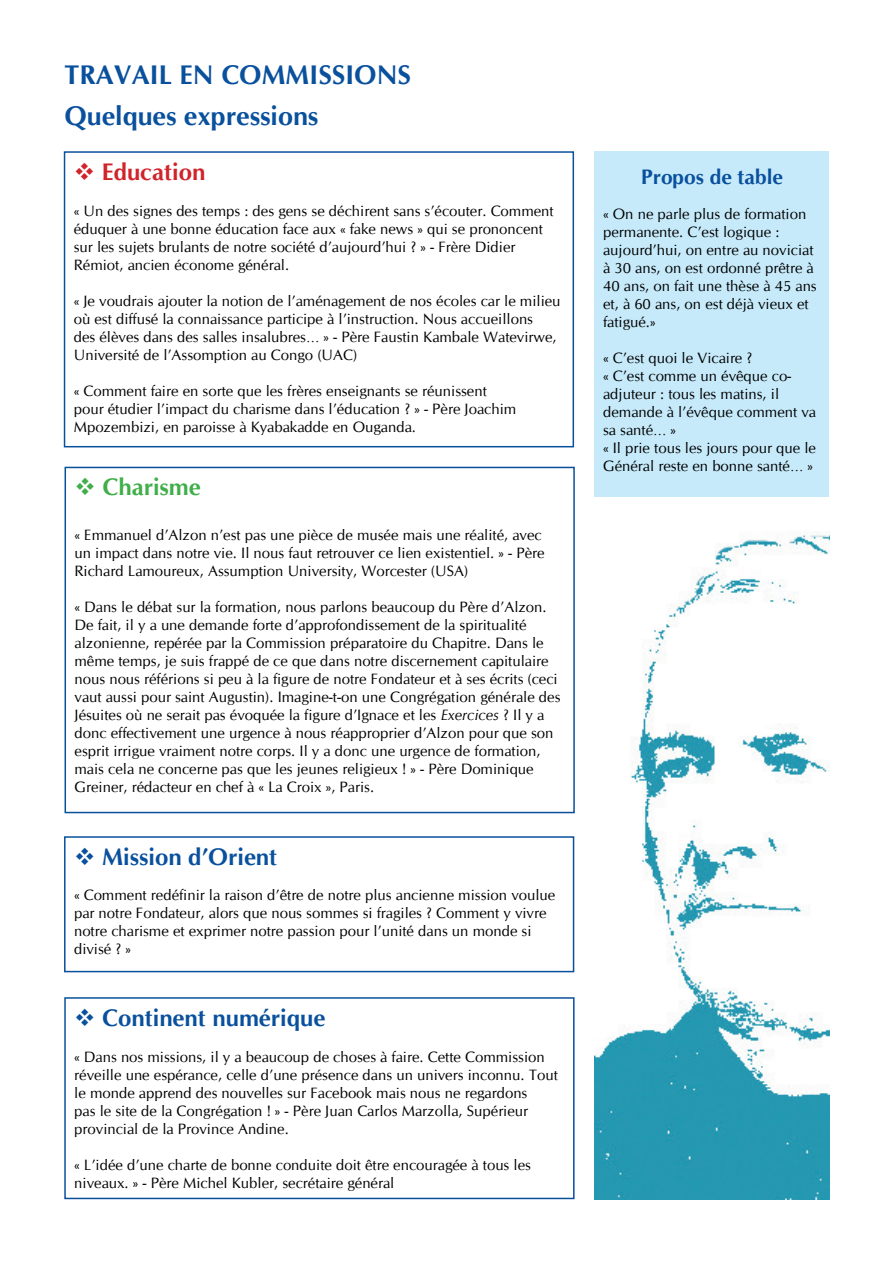
<style>
.page{position:relative;width:893px;height:1263px;background:#fff}
.page>*{position:absolute;margin:0;border:0;box-sizing:border-box;transform-origin:0 0}
._1_titolo_articolo{font:700 27px "CG Omega";color:#09509d}
._1_titolo_articolo-2{font:700 24px "CG Omega";color:#09509d}
._1_titolo_articolo-3{font:700 24px "CG Omega";color:#d1232a}
._1_titolo_articolo-4{font:700 24px "CG Omega";color:#40ae49}
._1_titolo_articolo-5{font:700 21px "CG Omega";color:#09509d}
.Normale{font:15px/18px "CG Omega";color:#000}
.s1{font-style:italic}
</style>
<div class="page">
<div style="left:595px;top:151px;width:234px;height:349px;background:#c6eafa"></div>
<div style="left:64px;top:151px;width:510px;height:296px;border:2px solid #09509d"></div>
<div style="left:65px;top:467px;width:510px;height:346px;border:2px solid #09509d"></div>
<div style="left:64px;top:836px;width:510px;height:136px;border:2px solid #09509d"></div>
<div style="left:64px;top:997px;width:511px;height:202px;border:2px solid #09509d"></div>
<img style="left:595px;top:497px;width:234px;height:702px">
<p class="_1_titolo_articolo" style="left:65px;top:59px;width:348px">TRAVAIL EN COMMISSIONS</p>
<p class="_1_titolo_articolo" style="left:65px;top:100px;width:255px">Quelques expressions</p>
<p class="_1_titolo_articolo-3" style="left:74px;top:157px;width:133px">❖ Education</p>
<p class="Normale" style="left:74px;top:202px;width:481px">« Un des signes des temps : des gens se déchirent sans s’écouter. Comment éduquer à une bonne éducation face aux « fake news » qui se prononcent sur les sujets brulants de notre société d’aujourd’hui ? » - Frère Didier Rémiot, ancien économe général.</p>
<p class="Normale" style="left:74px;top:292px;width:488px">« Je voudrais ajouter la notion de l’aménagement de nos écoles car le milieu où est diffusé la connaissance participe à l’instruction. Nous accueillons<br>des élèves dans des salles insalubres… » - Père Faustin Kambale Watevirwe, Université de l’Assomption au Congo (UAC)</p>
<p class="Normale" style="left:74px;top:382px;width:444px">« Comment faire en sorte que les frères enseignants se réunissent pour étudier l’impact du charisme dans l’éducation ? » - Père Joachim<br>Mpozembizi, en paroisse à Kyabakadde en Ouganda.</p>
<p class="_1_titolo_articolo-4" style="left:75px;top:473px;width:128px">❖ Charisme</p>
<p class="Normale" style="left:75px;top:526px;width:472px">« Emmanuel d’Alzon n’est pas une pièce de musée mais une réalité, avec un impact dans notre vie. Il nous faut retrouver ce lien existentiel. » - Père<br>Richard Lamoureux, Assumption University, Worcester (USA)</p>
<p class="Normale" style="left:75px;top:598px;width:487px">« Dans le débat sur la formation, nous parlons beaucoup du Père d’Alzon.<br>De fait, il y a une demande forte d’approfondissement de la spiritualité alzonienne, repérée par la Commission préparatoire du Chapitre. Dans le même temps, je suis frappé de ce que dans notre discernement capitulaire nous nous référions si peu à la figure de notre Fondateur et à ses écrits (ceci vaut aussi pour saint Augustin). Imagine-t-on une Congrégation générale des Jésuites où ne serait pas évoquée la figure d’Ignace et les <span class="s1">Exercices</span> ? Il y a donc effectivement une urgence à nous réapproprier d’Alzon pour que son esprit irrigue vraiment notre corps. Il y a donc une urgence de formation, mais cela ne concerne pas que les jeunes religieux ! » - Père Dominique Greiner, rédacteur en chef à « La Croix », Paris.</p>
<p class="_1_titolo_articolo-2" style="left:74px;top:842px;width:205px">❖ Mission d’Orient</p>
<p class="Normale" style="left:74px;top:886px;width:483px">« Comment redéfinir la raison d’être de notre plus ancienne mission voulue par notre Fondateur, alors que nous sommes si fragiles ? Comment y vivre notre charisme et exprimer notre passion pour l’unité dans un monde si divisé ? »</p>
<p class="_1_titolo_articolo-2" style="left:74px;top:1003px;width:252px">❖ Continent numérique</p>
<p class="Normale" style="left:74px;top:1048px;width:485px">« Dans nos missions, il y a beaucoup de choses à faire. Cette Commission réveille une espérance, celle d’une présence dans un univers inconnu. Tout le monde apprend des nouvelles sur Facebook mais nous ne regardons<br>pas le site de la Congrégation ! » - Père Juan Carlos Marzolla, Supérieur provincial de la Province Andine.</p>
<p class="Normale" style="left:74px;top:1156px;width:458px">« L’idée d’une charte de bonne conduite doit être encouragée à tous les niveaux. » - Père Michel Kubler, secrétaire général</p>
<p class="_1_titolo_articolo-5" style="left:641px;top:164px;width:144px">Propos de table</p>
<p class="Normale" style="left:603px;top:205px;width:215px">« On ne parle plus de formation permanente. C’est logique : aujourd’hui, on entre au noviciat à 30 ans, on est ordonné prêtre à<br>40 ans, on fait une thèse à 45 ans et, à 60 ans, on est déjà vieux et fatigué.»</p>
<p class="Normale" style="left:603px;top:349px;width:151px">« C’est quoi le Vicaire ?</p>
<p class="Normale" style="left:603px;top:367px;width:214px">« C’est comme un évêque co&shy;adjuteur : tous les matins, il demande à l’évêque comment va sa santé… »</p>
<p class="Normale" style="left:603px;top:439px;width:214px">« Il prie tous les jours pour que le<br>Général reste en bonne santé… »</p>
</div>
